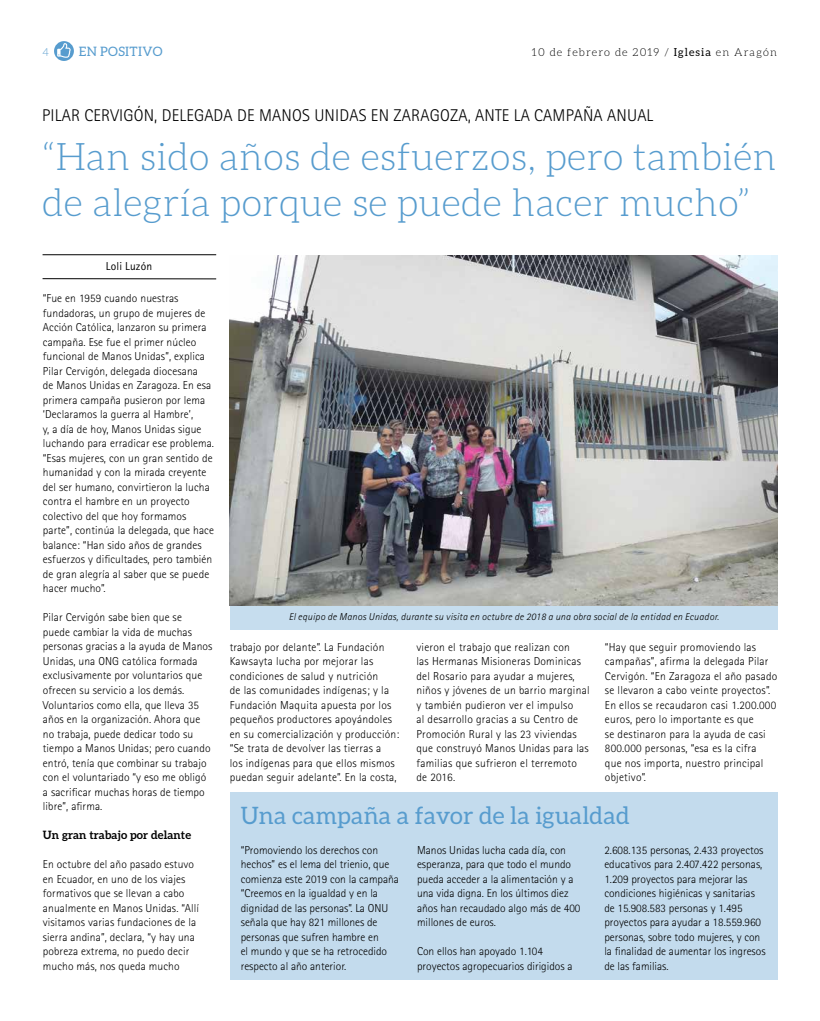
<style>
.page{position:relative;width:820px;height:1021px;background:#fff}
.page>*{position:absolute;margin:0;border:0;box-sizing:border-box;transform-origin:0 0}
.t1{font:300 38px/45.6px "Aleo";letter-spacing:.01em;color:#579cce}
.t2{font:24px "Aleo";letter-spacing:.01em;color:#579cce}
.t3{font:300 17px "Rotis Sans Serif";letter-spacing:.01em;color:#000}
.t4{font:13px "Aleo";letter-spacing:.025em;color:#579cce}
.t5{font:300 11.5px/14.5px "Rotis Sans Serif";letter-spacing:.01em;color:#000}
.t6{font:700 11.5px "Aleo";letter-spacing:.01em;color:#000}
.t7{font:11.5px "Rotis Sans Serif";letter-spacing:.01em;color:#000}
.t8{font:300 11px "Aleo";letter-spacing:.1em;color:#000}
.t9{font:300 11px "Aleo";color:#579cce}
.t10{font:italic 300 10px "Rotis Sans Serif";letter-spacing:.025em;color:#000}
.s1{font-weight:400}
</style>
<div class="page">
<div style="left:230px;top:792px;width:547px;height:187px;background:#c3dbed"></div>
<svg style="left:54px;top:41px;width:20px;height:20px"></svg>
<div style="left:230px;top:606px;width:547px;height:23px;background:#c6ddee"></div>
<img style="left:230px;top:255px;width:547px;height:350px">
<hr style="left:43px;top:254px;width:173px;height:1px;background:#000">
<hr style="left:43px;top:278px;width:173px;height:1px;background:#000">
<p class="t9" style="left:43px;top:46px;width:8px">4</p>
<p class="t4" style="left:79px;top:44px;width:85px">EN POSITIVO</p>
<p class="t8" style="left:531px;top:46px;width:246px">10 de febrero de 2019 / <span class="s1">Iglesia</span> en Aragón</p>
<h3 class="t3" style="left:42px;top:106px;width:612px">PILAR CERVIGÓN, DELEGADA DE MANOS UNIDAS EN ZARAGOZA, ANTE LA CAMPAÑA ANUAL</h3>
<h1 class="t1" style="left:42px;top:134px;width:735px">“Han sido años de esfuerzos, pero también de alegría porque se puede hacer mucho”</h1>
<p class="t7" style="left:106px;top:260px;width:48px">Loli Luzón</p>
<p class="t5" style="left:43px;top:291px;width:173px">“Fue en 1959 cuando nuestras fundadoras, un grupo de mujeres de Acción Católica, lanzaron su primera campaña. Ese fue el primer núcleo funcional de Manos Unidas”, explica Pilar Cervigón, delegada diocesana<br>de Manos Unidas en Zaragoza. En esa primera campaña pusieron por lema ‘Declaramos la guerra al Hambre’,<br>y, a día de hoy, Manos Unidas sigue luchando para erradicar ese problema. “Esas mujeres, con un gran sentido de humanidad y con la mirada creyente del ser humano, convirtieron la lucha contra el hambre en un proyecto colectivo del que hoy formamos parte”, continúa la delegada, que hace balance: “Han sido años de grandes esfuerzos y dificultades, pero también de gran alegría al saber que se puede hacer mucho”.</p>
<p class="t5" style="left:43px;top:610px;width:171px">Pilar Cervigón sabe bien que se<br>puede cambiar la vida de muchas personas gracias a la ayuda de Manos<br>Unidas, una ONG católica formada exclusivamente por voluntarios que ofrecen su servicio a los demás.<br>Voluntarios como ella, que lleva 35 años en la organización. Ahora que no trabaja, puede dedicar todo su tiempo a Manos Unidas; pero cuando entró, tenía que combinar su trabajo con el voluntariado “y eso me obligó a sacrificar muchas horas de tiempo libre”, afirma.</p>
<p class="t6" style="left:43px;top:828px;width:150px">Un gran trabajo por delante</p>
<p class="t5" style="left:43px;top:857px;width:158px">En octubre del año pasado estuvo en Ecuador, en uno de los viajes formativos que se llevan a cabo anualmente en Manos Unidas. “Allí visitamos varias fundaciones de la sierra andina”, declara, “y hay una pobreza extrema, no puedo decir mucho más, nos queda mucho</p>
<p class="t10" style="left:288px;top:611px;width:431px">El equipo de Manos Unidas, durante su visita en octubre de 2018 a una obra social de la entidad en Ecuador.</p>
<p class="t5" style="left:230px;top:639px;width:171px">trabajo por delante”. La Fundación Kawsayta lucha por mejorar las condiciones de salud y nutrición<br>de las comunidades indígenas; y la Fundación Maquita apuesta por los pequeños productores apoyándoles en su comercialización y producción: “Se trata de devolver las tierras a<br>los indígenas para que ellos mismos puedan seguir adelante”. En la costa,</p>
<p class="t5" style="left:416px;top:639px;width:174px">vieron el trabajo que realizan con<br>las Hermanas Misioneras Dominicas del Rosario para ayudar a mujeres, niños y jóvenes de un barrio marginal y también pudieron ver el impulso<br>al desarrollo gracias a su Centro de<br>Promoción Rural y las 23 viviendas que construyó Manos Unidas para las familias que sufrieron el terremoto de 2016.</p>
<p class="t5" style="left:604px;top:639px;width:174px">“Hay que seguir promoviendo las campañas”, afirma la delegada Pilar<br>Cervigón. “En Zaragoza el año pasado se llevaron a cabo veinte proyectos”.<br>En ellos se recaudaron casi 1.200.000 euros, pero lo importante es que<br>se destinaron para la ayuda de casi<br>800.000 personas, “esa es la cifra<br>que nos importa, nuestro principal objetivo”.</p>
<h2 class="t2" style="left:241px;top:801px;width:390px">Una campaña a favor de la igualdad</h2>
<p class="t5" style="left:241px;top:842px;width:160px">“Promoviendo los derechos con hechos” es el lema del trienio, que comienza este 2019 con la campaña “Creemos en la igualdad y en la dignidad de las personas”. La ONU señala que hay 821 millones de personas que sufren hambre en<br>el mundo y que se ha retrocedido respecto al año anterior.</p>
<p class="t5" style="left:417px;top:842px;width:165px">Manos Unidas lucha cada día, con esperanza, para que todo el mundo pueda acceder a la alimentación y a una vida digna. En los últimos diez años han recaudado algo más de 400 millones de euros.</p>
<p class="t5" style="left:604px;top:842px;width:163px">2.608.135 personas, 2.433 proyectos educativos para 2.407.422 personas, 1.209 proyectos para mejorar las condiciones higiénicas y sanitarias de 15.908.583 personas y 1.495 proyectos para ayudar a 18.559.960 personas, sobre todo mujeres, y con la finalidad de aumentar los ingresos de las familias.</p>
<p class="t5" style="left:417px;top:944px;width:157px">Con ellos han apoyado 1.104 proyectos agropecuarios dirigidos a</p>
</div>
